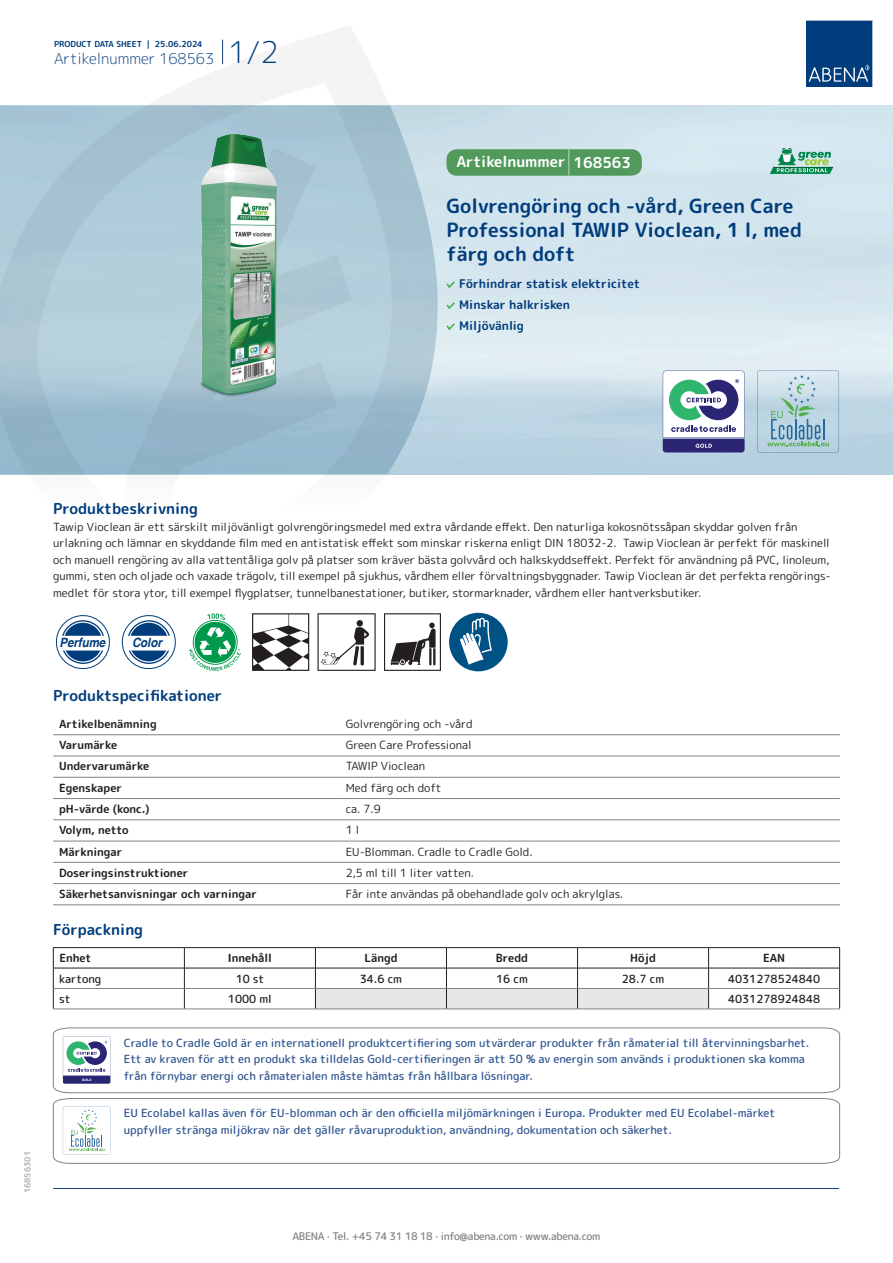
<style>
.page{position:relative;width:893px;height:1263px;background:#fff}
.page>*{position:absolute;margin:0;border:0;box-sizing:border-box;transform-origin:0 0}
.t1{font:700 19.5px/24px "Rounded Mplus 1 c";color:#013d7d}
.t2{font:700 15px "Rounded Mplus 1 c";color:#013d7d}
.t3{font:300 15px "Rounded Mplus 1 c";color:#013d7d}
.t4{font:700 15px "Rounded Mplus 1 c";color:#fff}
.t5{font:italic 700 12.75px "Helvetica";letter-spacing:-.005em;color:#013d7d;scale:.9 1}
.t6{font:700 12px/21px "Rounded Mplus 1 c";color:#013d7d}
.t7{font:11.25px/16.5px "Rounded Mplus 1 c";color:#231f20}
.t8{font:500 11.25px/16.5px "Rounded Mplus 1 c";color:#305691}
.t9{font:700 11.25px "Rounded Mplus 1 c";color:#231f20}
.t10{font:500 11.25px "Rounded Mplus 1 c";color:#231f20}
.t11{font:500 10.5px "Rounded Mplus 1 c";letter-spacing:-.03em;color:#808285}
.t12{font:700 8.25px "Rounded Mplus 1 c";color:#013d7d}
.t13{font:700 8.25px "Rounded Mplus 1 c";color:#b2b3b7}
.s1{font-size:30px}
.s2{font-size:25.5px}
</style>
<div class="page">
<svg style="left:0;top:26px;width:439px;height:449px"></svg>
<svg style="left:0;top:106px;width:438px;height:368px;fill:#abc7d4"></svg>
<svg style="left:222px;top:40px;width:1px;height:24px"></svg>
<svg style="left:806px;top:20px;width:67px;height:67px"></svg>
<img style="left:197px;top:127px;width:84px;height:275px">
<svg style="left:55px;top:615px;width:55px;height:55px"></svg>
<svg style="left:121px;top:615px;width:55px;height:55px"></svg>
<svg style="left:189px;top:613px;width:52px;height:58px"></svg>
<svg style="left:252px;top:613px;width:57px;height:58px"></svg>
<svg style="left:317px;top:613px;width:59px;height:58px"></svg>
<svg style="left:384px;top:613px;width:57px;height:58px"></svg>
<div style="left:449px;top:613px;width:59px;height:58px;background:#005285;border-radius:50%"></div>
<svg style="left:460px;top:618px;width:32px;height:47px"></svg>
<hr style="left:53px;top:734px;width:287px;height:1px;background:#808285">
<hr style="left:340px;top:734px;width:500px;height:1px;background:#808285">
<hr style="left:53px;top:756px;width:287px;height:1px;background:#808285">
<hr style="left:340px;top:756px;width:500px;height:1px;background:#808285">
<hr style="left:53px;top:777px;width:287px;height:1px;background:#808285">
<hr style="left:340px;top:777px;width:500px;height:1px;background:#808285">
<hr style="left:53px;top:798px;width:287px;height:1px;background:#808285">
<hr style="left:340px;top:798px;width:500px;height:1px;background:#808285">
<hr style="left:53px;top:819px;width:287px;height:1px;background:#808285">
<hr style="left:340px;top:819px;width:500px;height:1px;background:#808285">
<hr style="left:53px;top:841px;width:287px;height:1px;background:#808285">
<hr style="left:340px;top:841px;width:500px;height:1px;background:#808285">
<hr style="left:53px;top:862px;width:287px;height:1px;background:#808285">
<hr style="left:340px;top:862px;width:500px;height:1px;background:#808285">
<hr style="left:53px;top:883px;width:287px;height:1px;background:#808285">
<hr style="left:340px;top:883px;width:500px;height:1px;background:#808285">
<hr style="left:53px;top:904px;width:287px;height:1px;background:#808285">
<hr style="left:340px;top:904px;width:500px;height:1px;background:#808285">
<hr style="left:53px;top:947px;width:131px;height:1px;background:#231f20">
<hr style="left:184px;top:947px;width:131px;height:1px;background:#231f20">
<hr style="left:315px;top:947px;width:131px;height:1px;background:#231f20">
<hr style="left:446px;top:947px;width:131px;height:1px;background:#231f20">
<hr style="left:577px;top:947px;width:132px;height:1px;background:#231f20">
<hr style="left:709px;top:947px;width:131px;height:1px;background:#231f20">
<hr style="left:53px;top:968px;width:131px;height:1px;background:#231f20">
<hr style="left:184px;top:968px;width:131px;height:1px;background:#231f20">
<hr style="left:709px;top:968px;width:131px;height:1px;background:#231f20">
<svg style="left:53px;top:948px;width:1px;height:61px"></svg>
<svg style="left:184px;top:948px;width:1px;height:61px"></svg>
<svg style="left:315px;top:948px;width:394px;height:61px"></svg>
<svg style="left:839px;top:948px;width:1px;height:61px"></svg>
<hr style="left:54px;top:988px;width:130px;height:1px;background:#808285">
<hr style="left:184px;top:988px;width:131px;height:1px;background:#808285">
<hr style="left:315px;top:988px;width:131px;height:1px;background:#808285">
<hr style="left:446px;top:988px;width:131px;height:1px;background:#808285">
<hr style="left:577px;top:988px;width:132px;height:1px;background:#808285">
<hr style="left:709px;top:988px;width:130px;height:1px;background:#808285">
<hr style="left:53px;top:1009px;width:131px;height:1px;background:#808285">
<hr style="left:184px;top:1009px;width:131px;height:1px;background:#808285">
<hr style="left:315px;top:1009px;width:131px;height:1px;background:#808285">
<hr style="left:446px;top:1009px;width:131px;height:1px;background:#808285">
<hr style="left:577px;top:1009px;width:132px;height:1px;background:#808285">
<hr style="left:709px;top:1009px;width:131px;height:1px;background:#808285">
<svg style="left:53px;top:1027px;width:787px;height:66px"></svg>
<svg style="left:53px;top:1098px;width:787px;height:66px"></svg>
<hr style="left:54px;top:1188px;width:785px;height:1px;background:#153f74">
<svg style="left:663px;top:371px;width:82px;height:81px"></svg>
<svg style="left:757px;top:371px;width:82px;height:81px"></svg>
<svg style="left:446px;top:281px;width:9px;height:7px"></svg>
<svg style="left:446px;top:302px;width:9px;height:7px"></svg>
<svg style="left:446px;top:323px;width:9px;height:7px"></svg>
<div style="left:446px;top:149px;width:196px;height:27px;background:#52995c;border-radius:10px"></div>
<svg style="left:770px;top:148px;width:63px;height:26px"></svg>
<p class="t12" style="left:54px;top:38px;width:150px">PRODUCT DATA SHEET | 25.06.2024</p>
<h2 class="t3" style="left:54px;top:48px;width:226px">Artikelnummer 168563 <span class="s1">1/2</span></h2>
<h2 class="t4" style="left:456px;top:151px;width:176px">Artikelnummer <span class="s2">|</span> 168563</h2>
<h1 class="t1" style="left:446px;top:194px;width:357px">Golvrengöring och -vård, Green Care<br>Professional TAWIP Vioclean, 1 l, med färg och doft</h1>
<p class="t6" style="left:459px;top:273px;width:182px">Förhindrar statisk elektricitet<br>Minskar halkrisken<br>Miljövänlig</p>
<p class="t13" style="left:22px;top:1193px;width:44px;rotate:-90deg">16856301</p>
<h2 class="t2" style="left:53px;top:498px;width:146px">Produktbeskrivning</h2>
<p class="t7" style="left:53px;top:518px;width:779px">Tawip Vioclean är ett särskilt miljövänligt golvrengöringsmedel med extra vårdande effekt. Den naturliga kokosnötssåpan skyddar golven från urlakning och lämnar en skyddande film med en antistatisk effekt som minskar riskerna enligt DIN 18032-2. Tawip Vioclean är perfekt för maskinell och manuell rengöring av alla vattentåliga golv på platser som kräver bästa golvvård och halkskyddseffekt. Perfekt för användning på PVC, linoleum, gummi, sten och oljade och vaxade trägolv, till exempel på sjukhus, vårdhem eller förvaltningsbyggnader. Tawip Vioclean är det perfekta rengörings&shy;medlet för stora ytor, till exempel flygplatser, tunnelbanestationer, butiker, stormarknader, vårdhem eller hantverksbutiker.</p>
<p class="t5" style="left:59px;top:632px;width:53px">Perfume</p>
<p class="t5" style="left:132px;top:632px;width:35px">Color</p>
<h2 class="t2" style="left:53px;top:685px;width:171px">Produktspecifikationer</h2>
<p class="t9" style="left:59px;top:716px;width:99px">Artikelbenämning</p>
<p class="t7" style="left:346px;top:715px;width:128px">Golvrengöring och -vård</p>
<p class="t9" style="left:59px;top:737px;width:59px">Varumärke</p>
<p class="t7" style="left:346px;top:737px;width:127px">Green Care Professional</p>
<p class="t9" style="left:59px;top:758px;width:92px">Undervarumärke</p>
<p class="t7" style="left:346px;top:758px;width:81px">TAWIP Vioclean</p>
<p class="t9" style="left:59px;top:780px;width:64px">Egenskaper</p>
<p class="t7" style="left:346px;top:779px;width:97px">Med färg och doft</p>
<p class="t9" style="left:59px;top:801px;width:92px">pH-värde (konc.)</p>
<p class="t7" style="left:346px;top:801px;width:36px">ca. 7.9</p>
<p class="t9" style="left:59px;top:822px;width:71px">Volym, netto</p>
<p class="t7" style="left:346px;top:822px;width:15px">1 l</p>
<p class="t9" style="left:59px;top:843px;width:65px">Märkningar</p>
<p class="t7" style="left:346px;top:843px;width:188px">EU-Blomman. Cradle to Cradle Gold.</p>
<p class="t9" style="left:59px;top:865px;width:131px">Doseringsinstruktioner</p>
<p class="t7" style="left:346px;top:864px;width:130px">2,5 ml till 1 liter vatten.</p>
<p class="t9" style="left:59px;top:886px;width:199px">Säkerhetsanvisningar och varningar</p>
<p class="t7" style="left:346px;top:886px;width:279px">Får inte användas på obehandlade golv och akrylglas.</p>
<h2 class="t2" style="left:53px;top:919px;width:92px">Förpackning</h2>
<p class="t9" style="left:59px;top:950px;width:34px">Enhet</p>
<p class="t9" style="left:228px;top:950px;width:45px">Innehåll</p>
<p class="t9" style="left:364px;top:950px;width:35px">Längd</p>
<p class="t9" style="left:496px;top:950px;width:34px">Bredd</p>
<p class="t9" style="left:630px;top:950px;width:27px">Höjd</p>
<p class="t9" style="left:763px;top:950px;width:24px">EAN</p>
<p class="t10" style="left:59px;top:970px;width:44px">kartong</p>
<p class="t10" style="left:236px;top:970px;width:30px">10 st</p>
<p class="t10" style="left:360px;top:970px;width:44px">34.6 cm</p>
<p class="t10" style="left:496px;top:970px;width:33px">16 cm</p>
<p class="t10" style="left:622px;top:970px;width:44px">28.7 cm</p>
<p class="t10" style="left:728px;top:970px;width:94px">4031278524840</p>
<p class="t10" style="left:59px;top:991px;width:13px">st</p>
<p class="t10" style="left:228px;top:991px;width:45px">1000 ml</p>
<p class="t10" style="left:728px;top:991px;width:94px">4031278924848</p>
<p class="t8" style="left:124px;top:1034px;width:687px">Cradle to Cradle Gold är en internationell produktcertifiering som utvärderar produkter från råmaterial till återvinningsbarhet.<br>Ett av kraven för att en produkt ska tilldelas Gold-certifieringen är att 50 % av energin som används i produktionen ska komma från förnybar energi och råmaterialen måste hämtas från hållbara lösningar.</p>
<p class="t8" style="left:124px;top:1105px;width:653px">EU Ecolabel kallas även för EU-blomman och är den officiella miljömärkningen i Europa. Produkter med EU Ecolabel-märket uppfyller stränga miljökrav när det gäller råvaruproduktion, användning, dokumentation och säkerhet.</p>
<p class="t11" style="left:292px;top:1229px;width:309px">ABENA · Tel. +45 74 31 18 18 · info@abena.com · www.abena.com</p>
</div>
